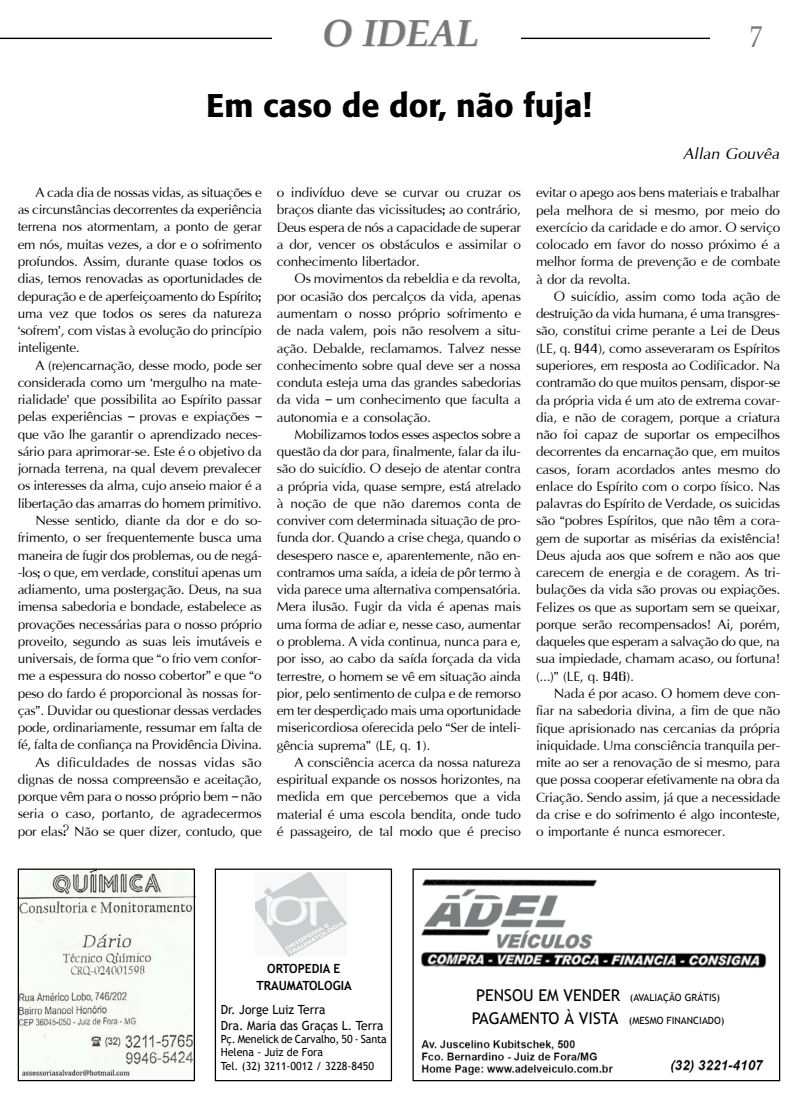
<style>
.page{position:relative;width:798px;height:1099px;background:#fff}
.page>*{position:absolute;margin:0;border:0;box-sizing:border-box;transform-origin:0 0}
.t1{font:italic 700 37.5px "Book Antiqua";color:#777}
.t2{font:500 32.5px "Formata";color:#000}
.t3{font:30px "Book Antiqua";color:#777;scale:.8 1}
.t4{font:25px "Iris UPC Italic";color:#000}
.t5{font:21.25px/17.2px "Iris UPC";letter-spacing:-.015em;color:#000;text-align:justify}
.t6{font:12.62px/15.1px "Trebuchet MS";color:#000;scale:.96 1}
.t7{font:700 12.62px/17.2px "Trebuchet MS";color:#000;text-align:center;scale:.96 1}
.t8{font:11.25px/13.5px "Trebuchet MS";color:#000;scale:.96 1}
.t9{font:10px "Trebuchet MS";color:#000}
.s1{font-size:16.25px}
</style>
<div class="page">
<hr style="left:0;top:38px;width:797px;height:1px;background:#000">
<div style="left:272px;top:19px;width:248px;height:48px;background:#fff"></div>
<div style="left:323px;top:19px;width:155px;height:28px;background:#000;opacity:.26"></div>
<div style="left:710px;top:19px;width:87px;height:54px;background:#fff"></div>
<img style="left:20px;top:870px;width:173px;height:209px">
<div style="left:18px;top:868px;width:177px;height:213px;border:1px solid #000"></div>
<div style="left:215px;top:868px;width:177px;height:213px;border:1px solid #000"></div>
<img style="left:256px;top:872px;width:90px;height:84px">
<img style="left:421px;top:879px;width:346px;height:197px">
<div style="left:412px;top:868px;width:368px;height:213px;border:1px solid #000"></div>
<div style="left:415px;top:985px;width:356px;height:42px;background:#fff"></div>
<h1 class="t1" style="left:322px;top:7px;width:159px">O IDEAL</h1>
<h3 class="t3" style="left:749px;top:16px;width:17px">7</h3>
<h2 class="t2" style="left:206px;top:86px;width:387px">Em caso de dor, não fuja!</h2>
<p class="t4" style="left:683px;top:135px;width:98px">Allan Gouvêa</p>
<p class="t5" style="left:18px;top:183px;width:246px;text-indent:18px">A cada dia de nossas vidas, as situações e as circunstâncias decorrentes da experiência terrena nos atormentam, a ponto de gerar em nós, muitas vezes, a dor e o sofrimento profundos. Assim, durante quase todos os dias, temos renovadas as oportunidades de depuração e de aperfeiçoamento do Espírito; uma vez que todos os seres da natureza ‘sofrem’, com vistas à evolução do princípio inteligente.</p>
<p class="t5" style="left:18px;top:355px;width:246px;text-align:right">A (re)encarnação, desse modo, pode ser considerada como um ‘mergulho na mate&shy;rialidade’ que possibilita ao Espírito passar pelas experiências – provas e expiações – que vão lhe garantir o aprendizado neces&shy;sário para aprimorar-se. Este é o objetivo da jornada terrena, na qual devem prevalecer os interesses da alma, cujo anseio maior é a libertação das amarras do homem primitivo.<br>Nesse sentido, diante da dor e do so&shy;frimento, o ser frequentemente busca uma maneira de fugir dos problemas, ou de negá--los; o que, em verdade, constitui apenas um adiamento, uma postergação. Deus, na sua imensa sabedoria e bondade, estabelece as provações necessárias para o nosso próprio proveito, segundo as suas leis imutáveis e universais, de forma que “o frio vem confor&shy;me a espessura do nosso cobertor” e que “o peso do fardo é proporcional às nossas for&shy;ças”. Duvidar ou questionar dessas verdades pode, ordinariamente, ressumar em falta de fé, falta de confiança na Providência Divina.<br>As dificuldades de nossas vidas são dignas de nossa compreensão e aceitação, porque vêm para o nosso próprio bem – não seria o caso, portanto, de agradecermos por elas? Não se quer dizer, contudo, que</p>
<p class="t5" style="left:277px;top:183px;width:245px">o indivíduo deve se curvar ou cruzar os braços diante das vicissitudes; ao contrário, Deus espera de nós a capacidade de superar a dor, vencer os obstáculos e assimilar o conhecimento libertador.</p>
<p class="t5" style="left:277px;top:269px;width:246px;text-indent:18px">Os movimentos da rebeldia e da revolta, por ocasião dos percalços da vida, apenas aumentam o nosso próprio sofrimento e de nada valem, pois não resolvem a situ&shy;ação. Debalde, reclamamos. Talvez nesse conhecimento sobre qual deve ser a nossa conduta esteja uma das grandes sabedorias da vida – um conhecimento que faculta a autonomia e a consolação.</p>
<p class="t5" style="left:277px;top:424px;width:245px;text-indent:18px">Mobilizamos todos esses aspectos sobre a questão da dor para, finalmente, falar da ilu&shy;são do suicídio. O desejo de atentar contra a própria vida, quase sempre, está atrelado à noção de que não daremos conta de conviver com determinada situação de pro&shy;funda dor. Quando a crise chega, quando o desespero nasce e, aparentemente, não en&shy;contramos uma saída, a ideia de pôr termo à vida parece uma alternativa compensatória.<br>Mera ilusão. Fugir da vida é apenas mais uma forma de adiar e, nesse caso, aumentar o problema. A vida continua, nunca para e, por isso, ao cabo da saída forçada da vida terrestre, o homem se vê em situação ainda pior, pelo sentimento de culpa e de remorso em ter desperdiçado mais uma oportunidade misericordiosa oferecida pelo “Ser de inteli&shy;gência suprema” (LE, q. 1).</p>
<p class="t5" style="left:277px;top:752px;width:245px;text-indent:18px">A consciência acerca da nossa natureza espiritual expande os nossos horizontes, na medida em que percebemos que a vida material é uma escola bendita, onde tudo é passageiro, de tal modo que é preciso</p>
<p class="t5" style="left:536px;top:183px;width:245px">evitar o apego aos bens materiais e trabalhar pela melhora de si mesmo, por meio do exercício da caridade e do amor. O serviço colocado em favor do nosso próximo é a melhor forma de prevenção e de combate à dor da revolta.</p>
<p class="t5" style="left:536px;top:287px;width:246px;text-indent:18px">O suicídio, assim como toda ação de destruição da vida humana, é uma transgres&shy;são, constitui crime perante a Lei de Deus (LE, q. 944), como asseveraram os Espíritos superiores, em resposta ao Codificador. Na contramão do que muitos pensam, dispor-se da própria vida é um ato de extrema covar&shy;dia, e não de coragem, porque a criatura não foi capaz de suportar os empecilhos decorrentes da encarnação que, em muitos casos, foram acordados antes mesmo do enlace do Espírito com o corpo físico. Nas palavras do Espírito de Verdade, os suicidas são “pobres Espíritos, que não têm a cora&shy;gem de suportar as misérias da existência!<br>Deus ajuda aos que sofrem e não aos que carecem de energia e de coragem. As tri&shy;bulações da vida são provas ou expiações.<br>Felizes os que as suportam sem se queixar, porque serão recompensados! Ai, porém, daqueles que esperam a salvação do que, na sua impiedade, chamam acaso, ou fortuna! (...)” (LE, q. 946).</p>
<p class="t5" style="left:536px;top:683px;width:245px;text-indent:18px">Nada é por acaso. O homem deve con&shy;fiar na sabedoria divina, a fim de que não fique aprisionado nas cercanias da própria iniquidade. Uma consciência tranquila per&shy;mite ao ser a renovação de si mesmo, para que possa cooperar efetivamente na obra da Criação. Sendo assim, já que a necessidade da crise e do sofrimento é algo inconteste, o importante é nunca esmorecer.</p>
<p class="t7" style="left:256px;top:959px;width:101px">ORTOPEDIA E<br>TRAUMATOLOGIA</p>
<p class="t6" style="left:221px;top:1002px;width:171px">Dr. Jorge Luiz Terra<br>Dra. Maria das Graças L. Terra</p>
<p class="t8" style="left:221px;top:1032px;width:174px">Pç. Menelick de Carvalho, 50 - Santa<br>Helena - Juiz de Fora<br>Tel. (32) 3211-0012 / 3228-8450</p>
<p class="t9" style="left:476px;top:991px;width:245px"><span class="s1">PENSOU EM VENDER</span> (AVALIAÇÃO GRÁTIS)</p>
<p class="t9" style="left:472px;top:1014px;width:254px"><span class="s1">PAGAMENTO À VISTA</span> (MESMO FINANCIADO)</p>
</div>
